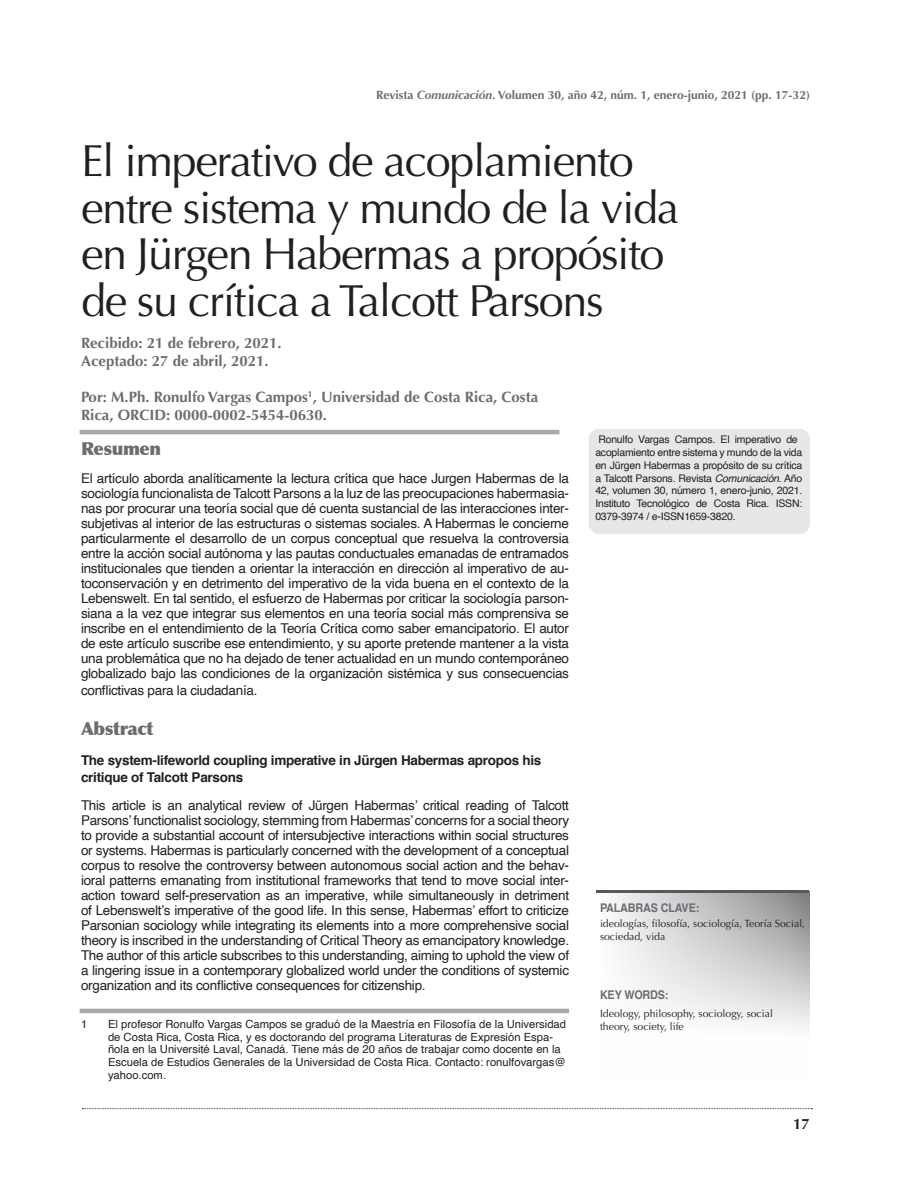
<style>
.page{position:relative;width:918px;height:1188px;background:#fff}
.page>*{position:absolute;margin:0;border:0;box-sizing:border-box;transform-origin:0 0}
.t1{font:45px/46.5px "Optima";letter-spacing:-.03em;color:#231f20}
.t2{font:900 18px "Optima";letter-spacing:-.02em;color:#6c6d70}
.t3{font:700 15px/18px "Optima";color:#6c6d70}
.t4{font:700 15px "Optima";color:#231f20}
.t5{font:13.5px/15px "Helvetica";letter-spacing:-.02em;color:#231f20;text-align:justify}
.t6{font:700 13.5px/16.5px "Helvetica";letter-spacing:-.02em;color:#231f20}
.t7{font:700 12px "Optima";color:#6c6d70}
.t8{font:700 12px "Helvetica";letter-spacing:-.015em;color:#6c6d70;scale:.9 1}
.t9{font:11.25px/12.8px "Helvetica";color:#231f20}
.t10{font:10.5px/12.8px "Helvetica";letter-spacing:-.02em;color:#231f20}
.t11{font:10.5px/13.5px "Optima";color:#231f20}
.s1{font-style:italic}
</style>
<div class="page">
<svg style="left:82px;top:1108px;width:731px;height:1px"></svg>
<svg style="left:612px;top:893px;width:197px;height:135px"></svg>
<div style="left:589px;top:429px;width:221px;height:105px;background:#e6e7e9;border-radius:11px"></div>
<hr style="left:597px;top:891px;width:212px;height:2px;background:#57585a">
<hr style="left:80px;top:1009px;width:489px;height:4px;background:#a8a9ad">
<hr style="left:80px;top:430px;width:479px;height:4px;background:#a8a9ad">
<p class="t7" style="left:376px;top:88px;width:435px">Revista <span class="s1">Comunicación</span>. Volumen 30, año 42, núm. 1, enero-junio, 2021 (pp. 17-32)</p>
<h1 class="t1" style="left:81px;top:138px;width:600px">El imperativo de acoplamiento entre sistema y mundo de la vida en Jürgen Habermas a propósito de su crítica a Talcott Parsons</h1>
<p class="t3" style="left:81px;top:334px;width:202px">Recibido: 21 de febrero, 2021.<br>Aceptado: 27 de abril, 2021.</p>
<p class="t3" style="left:81px;top:388px;width:459px">Por: M.Ph. Ronulfo Vargas Campos<sup>1</sup>, Universidad de Costa Rica, Costa<br>Rica, ORCID: 0000-0002-5454-0630.</p>
<h2 class="t2" style="left:81px;top:437px;width:82px">Resumen</h2>
<p class="t5" style="left:81px;top:471px;width:490px">El artículo aborda analíticamente la lectura crítica que hace Jurgen Habermas de la sociología funcionalista de Talcott Parsons a la luz de las preocupaciones habermasia&shy;nas por procurar una teoría social que dé cuenta sustancial de las interacciones inter&shy;subjetivas al interior de las estructuras o sistemas sociales. A Habermas le concierne particularmente el desarrollo de un corpus conceptual que resuelva la controversia entre la acción social autónoma y las pautas conductuales emanadas de entramados institucionales que tienden a orientar la interacción en dirección al imperativo de au&shy;toconservación y en detrimento del imperativo de la vida buena en el contexto de la Lebenswelt. En tal sentido, el esfuerzo de Habermas por criticar la sociología parson&shy;siana a la vez que integrar sus elementos en una teoría social más comprensiva se inscribe en el entendimiento de la Teoría Crítica como saber emancipatorio. El autor de este artículo suscribe ese entendimiento, y su aporte pretende mantener a la vista una problemática que no ha dejado de tener actualidad en un mundo contemporáneo globalizado bajo las condiciones de la organización sistémica y sus consecuencias</p>
<p class="t5" style="left:81px;top:683px;width:178px">conflictivas para la ciudadanía.</p>
<h2 class="t2" style="left:81px;top:718px;width:74px">Abstract</h2>
<p class="t6" style="left:81px;top:752px;width:462px">The system-lifeworld coupling imperative in Jürgen Habermas apropos his critique of Talcott Parsons</p>
<p class="t5" style="left:81px;top:798px;width:490px">This article is an analytical review of Jürgen Habermas’ critical reading of Talcott Parsons’ functionalist sociology, stemming from Habermas’ concerns for a social theory to provide a substantial account of intersubjective interactions within social structures or systems. Habermas is particularly concerned with the development of a conceptual corpus to resolve the controversy between autonomous social action and the behav&shy;ioral patterns emanating from institutional frameworks that tend to move social inter&shy;action toward self-preservation as an imperative, while simultaneously in detriment of Lebenswelt’s imperative of the good life. In this sense, Habermas’ effort to criticize Parsonian sociology while integrating its elements into a more comprehensive social theory is inscribed in the understanding of Critical Theory as emancipatory knowledge.<br>The author of this article subscribes to this understanding, aiming to uphold the view of a lingering issue in a contemporary globalized world under the conditions of systemic organization and its conflictive consequences for citizenship.</p>
<p class="t9" style="left:81px;top:1018px;width:8px">1</p>
<p class="t9" style="left:108px;top:1018px;width:460px">El profesor Ronulfo Vargas Campos se graduó de la Maestría en Filosofía de la Universidad de Costa Rica, Costa Rica, y es doctorando del programa Literaturas de Expresión Espa&shy;ñola en la Université Laval, Canadá. Tiene más de 20 años de trabajar como docente en la Escuela de Estudios Generales de la Universidad de Costa Rica. Contacto: ronulfovargas@ yahoo.com.</p>
<p class="t10" style="left:595px;top:434px;width:208px">Ronulfo Vargas Campos. El imperativo de acoplamiento entre sistema y mundo de la vida en Jürgen Habermas a propósito de su crítica a Talcott Parsons. Revista <span class="s1">Comunicación</span>. Año 42, volumen 30, número 1, enero-junio, 2021.<br>Instituto Tecnológico de Costa Rica. ISSN:<br>0379-3974 / e-ISSN1659-3820.</p>
<p class="t8" style="left:600px;top:898px;width:112px">PALABRAS CLAVE:</p>
<p class="t11" style="left:600px;top:916px;width:207px">ideologías, filosofía, sociología, Teoría Social, sociedad, vida</p>
<p class="t8" style="left:600px;top:985px;width:78px">KEY WORDS:</p>
<p class="t11" style="left:600px;top:1006px;width:174px">Ideology, philosophy, sociology, social theory, society, life</p>
<p class="t4" style="left:793px;top:1115px;width:18px">17</p>
</div>
